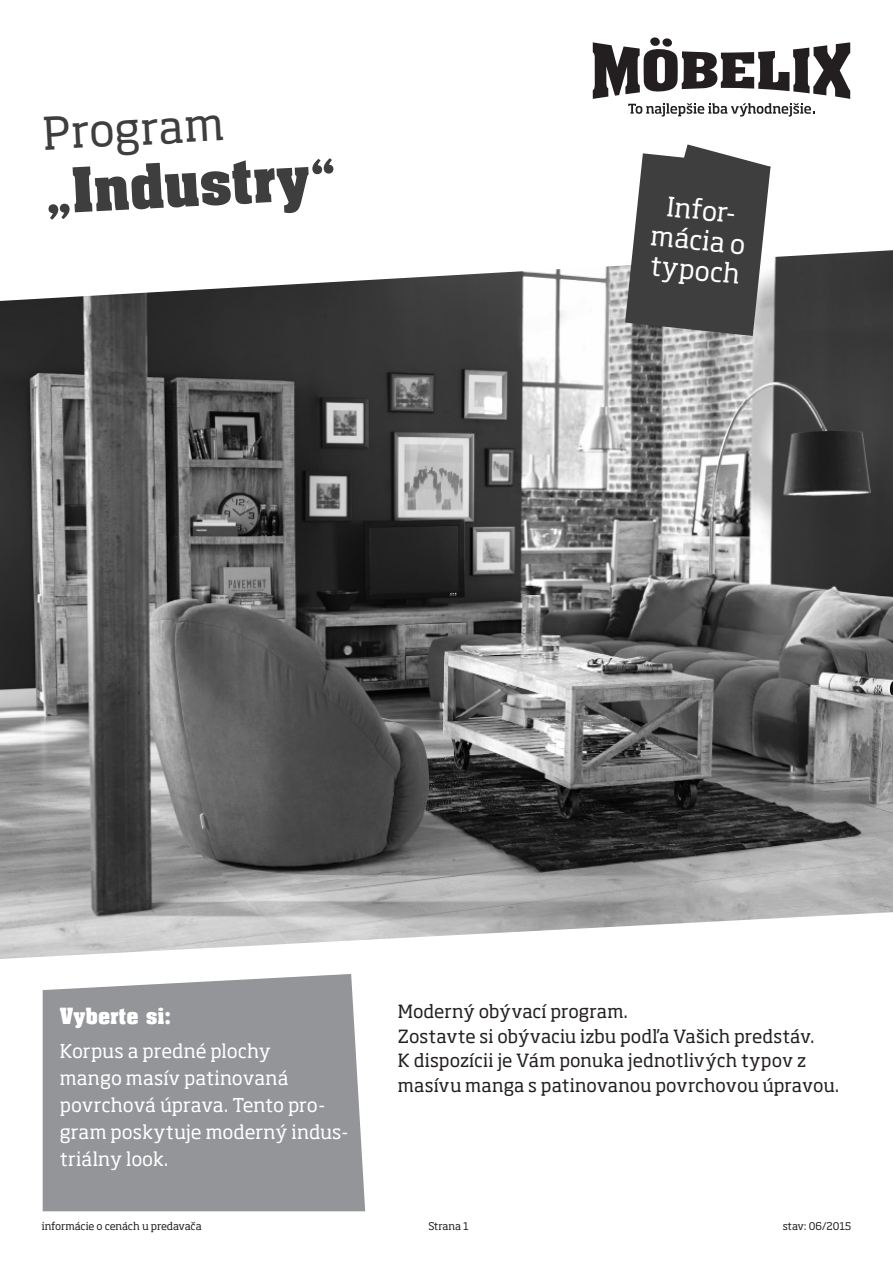
<style>
.page{position:relative;width:893px;height:1263px;background:#fff}
.page>*{position:absolute;margin:0;border:0;box-sizing:border-box;transform-origin:0 0}
.MX_Aachen_Com_45Pt{font:700 67.5px "Aachen Com";color:#3e3e3f}
.MX_Aachen_Com_45Pt-2{font:44.55px "Soho Pro";color:#3e3e3f}
.t1{font:26.55px/30.2px "Soho Pro";color:#fff;text-align:center}
.MX_Cover_Copy_Soho_P{font:700 24.3px "Aachen Com";color:#fff}
.MX_Cover_Copy_Soho_P-2{font:18.9px/27px "Soho Pro";color:#fff}
.MX_Cover_Copy_Soho_P-3{font:18px/24.8px "Soho Pro";color:#231f20}
.t2{font:10.5px "Soho Pro";letter-spacing:-.02em;color:#231f20}
.t3{font:10.5px "Soho Pro";color:#231f20}
.s1{font-size:60px}
</style>
<div class="page">
<img style="left:0;top:250px;width:893px;height:662px">
<div style="left:43px;top:992px;width:301px;height:219px;background:#939598"></div>
<svg style="left:344px;top:992px;width:22px;height:220px"></svg>
<svg style="left:0;top:912px;width:893px;height:80px"></svg>
<svg style="left:625px;top:144px;width:145px;height:192px;background:#5e5e5f"></svg>
<svg style="left:593px;top:37px;width:257px;height:80px"></svg>
<p class="MX_Aachen_Com_45Pt-2" style="left:41px;top:103px;width:183px;rotate:-3deg">Program</p>
<p class="MX_Aachen_Com_45Pt" style="left:42px;top:154px;width:295px;rotate:-3deg"><span class="s1">„</span>Industry<span class="s1">“</span></p>
<p class="t1" style="left:656px;top:189px;width:97px;rotate:6deg">Infor&shy;mácia o typoch</p>
<p class="MX_Cover_Copy_Soho_P" style="left:60px;top:1002px;width:113px">Vyberte si:</p>
<p class="MX_Cover_Copy_Soho_P-2" style="left:60px;top:1037px;width:290px">Korpus a predné plochy<br>mango masív patinovaná povrchová úprava. Tento pro&shy;gram poskytuje moderný indus&shy;triálny look.</p>
<p class="MX_Cover_Copy_Soho_P-3" style="left:398px;top:998px;width:443px">Moderný obývací program.<br>Zostavte si obývaciu izbu podľa Vašich predstáv.<br>K dispozícii je Vám ponuka jednotlivých typov z masívu manga s patinovanou povrchovou úpravou.</p>
<p class="t2" style="left:42px;top:1218px;width:161px">informácie o cenách u predavača</p>
<p class="t2" style="left:428px;top:1218px;width:42px">Strana 1</p>
<p class="t3" style="left:783px;top:1219px;width:70px">stav: 06/2015</p>
</div>
